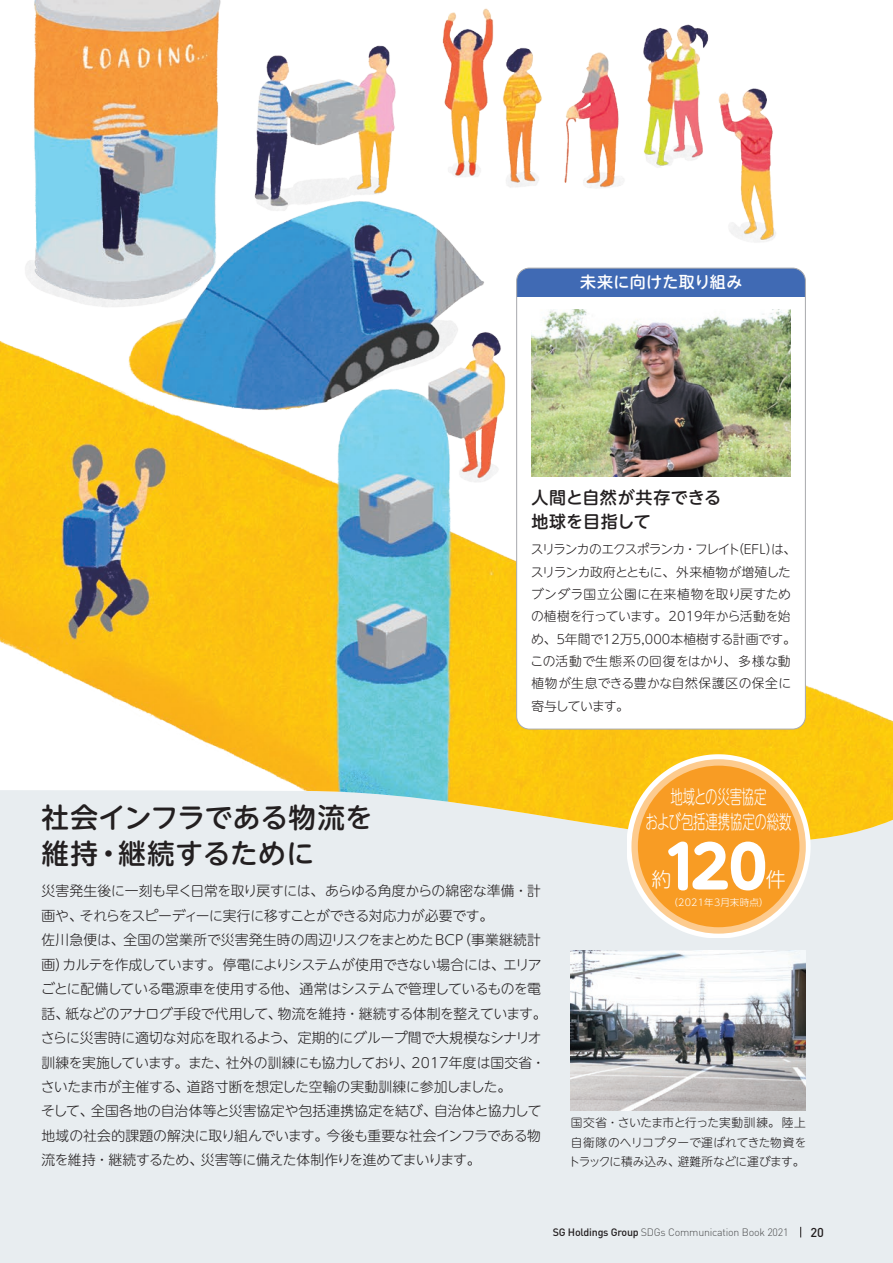
<style>
.page{position:relative;width:893px;height:1263px;background:#e8edf0}
.page>*{position:absolute;margin:0;border:0;box-sizing:border-box;transform-origin:0 0}
.t1{font:700 58.5px "UD Shin M Go Pro";color:#fff}
.t2{font:500 27.6px/36.2px "UD Shin M Go Pro";letter-spacing:.005em;color:#231f20}
.t3{font:300 20.1px "UD Shin M Go Pro";color:#fff}
.t4{font:300 19.2px/25.5px "UD Shin M Go Pro";letter-spacing:-.015em;color:#fff;text-align:center;scale:.65 1}
.t5{font:500 16.95px/24.5px "UD Shin M Go Pro";letter-spacing:.015em;color:#231f20}
.t6{font:500 15.9px "UD Shin M Go Pro";letter-spacing:.025em;color:#fff}
.t7{font:300 13.8px/24.5px "UD Shin M Go Pro";letter-spacing:-.015em;color:#231f20}
.t8{font:300 12.75px/22.4px "UD Shin M Go Pro";letter-spacing:-.015em;color:#231f20}
.t9{font:500 12.75px "DIN Pro";color:#231f20}
.t10{font:300 11.7px/19.2px "UD Shin M Go Pro";color:#231f20;text-align:justify}
.t11{font:300 10.65px "DIN Pro";letter-spacing:-.02em;color:#4b4c4d}
.t12{font:300 9.6px "UD Shin Go Pro";letter-spacing:.02em;color:#fff}
.s1{font-weight:500;color:#231f20}
</style>
<div class="page">
<img style="left:0;top:0;width:893px;height:843px">
<hr style="left:0;top:70px;width:1px;height:279px;background:#fff">
<div style="left:517px;top:268px;width:288px;height:461px;background:#fff;border-radius:13px"></div>
<div style="left:517px;top:268px;width:288px;height:29px;background:#406ab4"></div>
<div style="left:516px;top:268px;width:290px;height:461px;border:1px solid #a8a9ad;border-radius:13px"></div>
<img style="left:531px;top:309px;width:260px;height:167px">
<svg style="left:627px;top:755px;width:183px;height:183px"></svg>
<div style="left:635px;top:762px;width:168px;height:168px;background:#f89c24;border-radius:50%"></div>
<div style="left:631px;top:759px;width:175px;height:175px;border:6px solid #fdcb8e;border-radius:50%"></div>
<img style="left:571px;top:951px;width:235px;height:160px">
<p class="t6" style="left:580px;top:269px;width:164px">未来に向けた取り組み</p>
<p class="t5" style="left:531px;top:484px;width:191px">人間と自然が共存できる地球を目指して</p>
<p class="t8" style="left:531px;top:538px;width:267px">スリランカのエクスポランカ・フレイト（EFL）は、スリランカ政府とともに、外来植物が増殖したブンダラ国立公園に在来植物を取り戻すための植樹を行っています。2019年から活動を始め、５年間で12万5,000本植樹する計画です。この活動で生態系の回復をはかり、多様な動植物が生息できる豊かな自然保護区の保全に寄与しています。</p>
<h2 class="t2" style="left:41px;top:798px;width:333px">社会インフラである物流を維持・継続するために</h2>
<p class="t7" style="left:41px;top:878px;width:507px">災害発生後に一刻も早く日常を取り戻すには、あらゆる角度からの綿密な準備・計画や、それらをスピーディーに実行に移すことができる対応力が必要です。<br>佐川急便は、全国の営業所で災害発生時の周辺リスクをまとめたBCP（事業継続計画）カルテを作成しています。停電によりシステムが使用できない場合には、エリアごとに配備している電源車を使用する他、通常はシステムで管理しているものを電話、紙などのアナログ手段で代用して、物流を維持・継続する体制を整えています。さらに災害時に適切な対応を取れるよう、定期的にグループ間で大規模なシナリオ訓練を実施しています。また、社外の訓練にも協力しており、2017年度は国交省・さいたま市が主催する、道路寸断を想定した空輸の実動訓練に参加しました。<br>そして、全国各地の自治体等と災害協定や包括連携協定を結び、自治体と協力して地域の社会的課題の解決に取り組んでいます。今後も重要な社会インフラである物流を維持・継続するため、災害等に備えた体制作りを進めてまいります。</p>
<h3 class="t4" style="left:645px;top:783px;width:226px">地域との災害協定<br>および包括連携協定の総数</h3>
<h3 class="t3" style="left:651px;top:863px;width:22px">約</h3>
<h1 class="t1" style="left:652px;top:819px;width:127px">１２０</h1>
<h3 class="t3" style="left:766px;top:863px;width:22px">件</h3>
<p class="t12" style="left:668px;top:894px;width:102px">（2021年3月末時点）</p>
<p class="t10" style="left:569px;top:1113px;width:239px">国交省・さいたま市と行った実動訓練。陸上自衛隊のヘリコプターで運ばれてきた物資をトラックに積み込み、避難所などに運びます。</p>
<p class="t11" style="left:553px;top:1224px;width:237px"><span class="s1">SG Holdings Group</span> SDGs Communication Book 2021</p>
<p class="t9" style="left:810px;top:1222px;width:15px">20</p>
</div>
